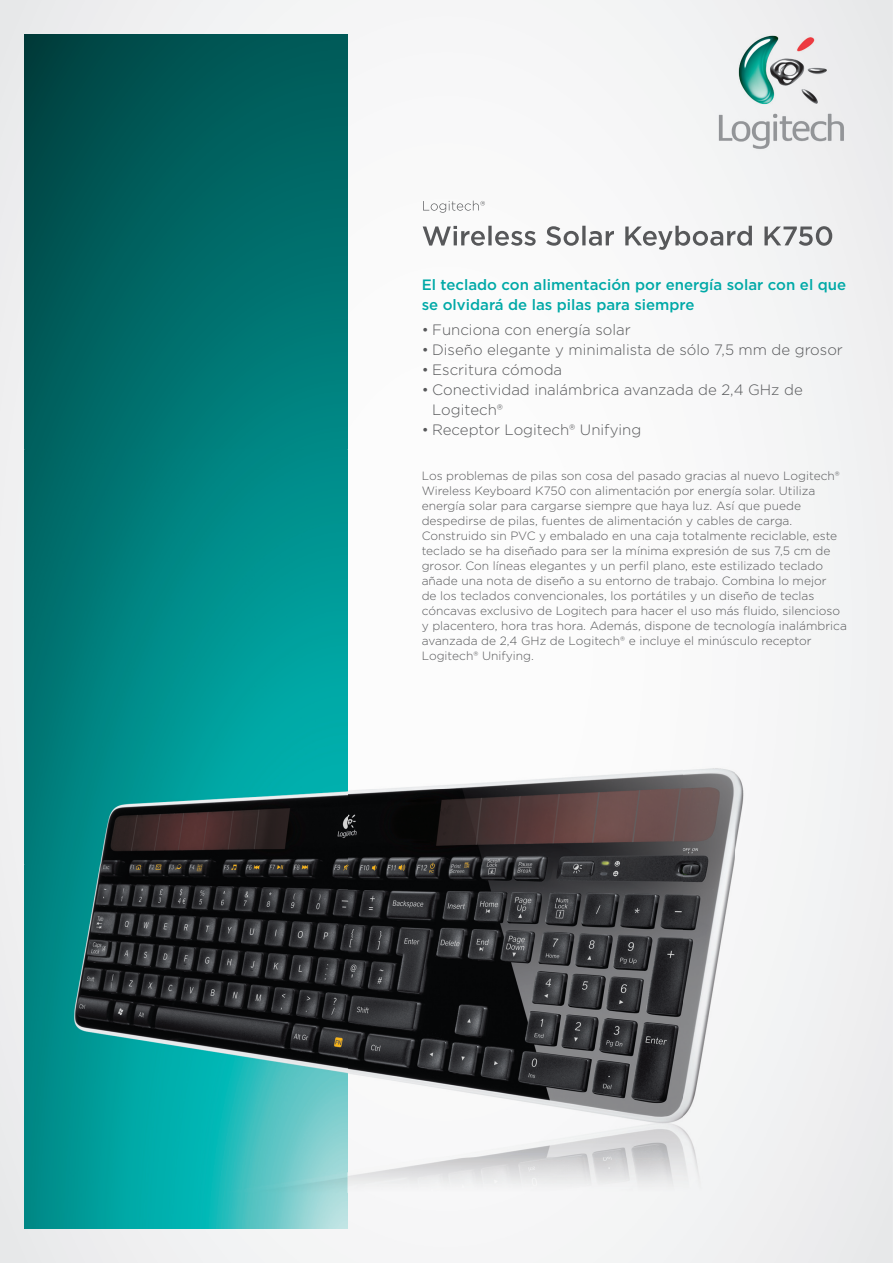
<style>
.page{position:relative;width:893px;height:1263px;background:#fff}
.page>*{position:absolute;margin:0;border:0;box-sizing:border-box;transform-origin:0 0}
.t1{font:300 15px/20px "Gotham";color:#57585a}
.t2{font:500 15px/20px "Gotham";color:#00a9a7}
.t3{font:300 12px/15px "Gotham";color:#57585a}
</style>
<div class="page">
<img style="left:0;top:0;width:893px;height:52px">
<div style="left:0;top:52px;width:52px;height:1211px;background:#eeeeef"></div>
<img style="left:348px;top:52px;width:334px;height:1105px">
<img style="left:682px;top:52px;width:53px;height:1211px">
<img style="left:315px;top:1157px;width:368px;height:106px">
<div style="left:52px;top:1228px;width:263px;height:35px;background:#f0f1f2"></div>
<img style="left:24px;top:35px;width:324px;height:1193px">
<img style="left:716px;top:32px;width:132px;height:119px">
<img style="left:423px;top:201px;width:62px;height:12px">
<img style="left:423px;top:226px;width:409px;height:24px">
<p class="t2" style="left:422px;top:275px;width:426px">El teclado con alimentación por energía solar con el que se olvidará de las pilas para siempre</p>
<p class="t1" style="left:422px;top:320px;width:211px">• Funciona con energía solar</p>
<p class="t1" style="left:422px;top:339px;width:423px">• Diseño elegante y minimalista de sólo 7,5 mm de grosor</p>
<p class="t1" style="left:422px;top:359px;width:142px">• Escritura cómoda</p>
<p class="t1" style="left:432px;top:379px;width:372px;text-indent:-10px">• Conectividad inalámbrica avanzada de 2,4 GHz de<br>Logitech®</p>
<p class="t1" style="left:422px;top:419px;width:221px">• Receptor Logitech® Unifying</p>
<p class="t3" style="left:422px;top:468px;width:427px">Los problemas de pilas son cosa del pasado gracias al nuevo Logitech® Wireless Keyboard K750 con alimentación por energía solar. Utiliza energía solar para cargarse siempre que haya luz. Así que puede despedirse de pilas, fuentes de alimentación y cables de carga.<br>Construido sin PVC y embalado en una caja totalmente reciclable, este teclado se ha diseñado para ser la mínima expresión de sus 7,5 cm de grosor. Con líneas elegantes y un perfil plano, este estilizado teclado añade una nota de diseño a su entorno de trabajo. Combina lo mejor<br>de los teclados convencionales, los portátiles y un diseño de teclas cóncavas exclusivo de Logitech para hacer el uso más fluido, silencioso y placentero, hora tras hora. Además, dispone de tecnología inalámbrica avanzada de 2,4 GHz de Logitech® e incluye el minúsculo receptor Logitech® Unifying.</p>
</div>
